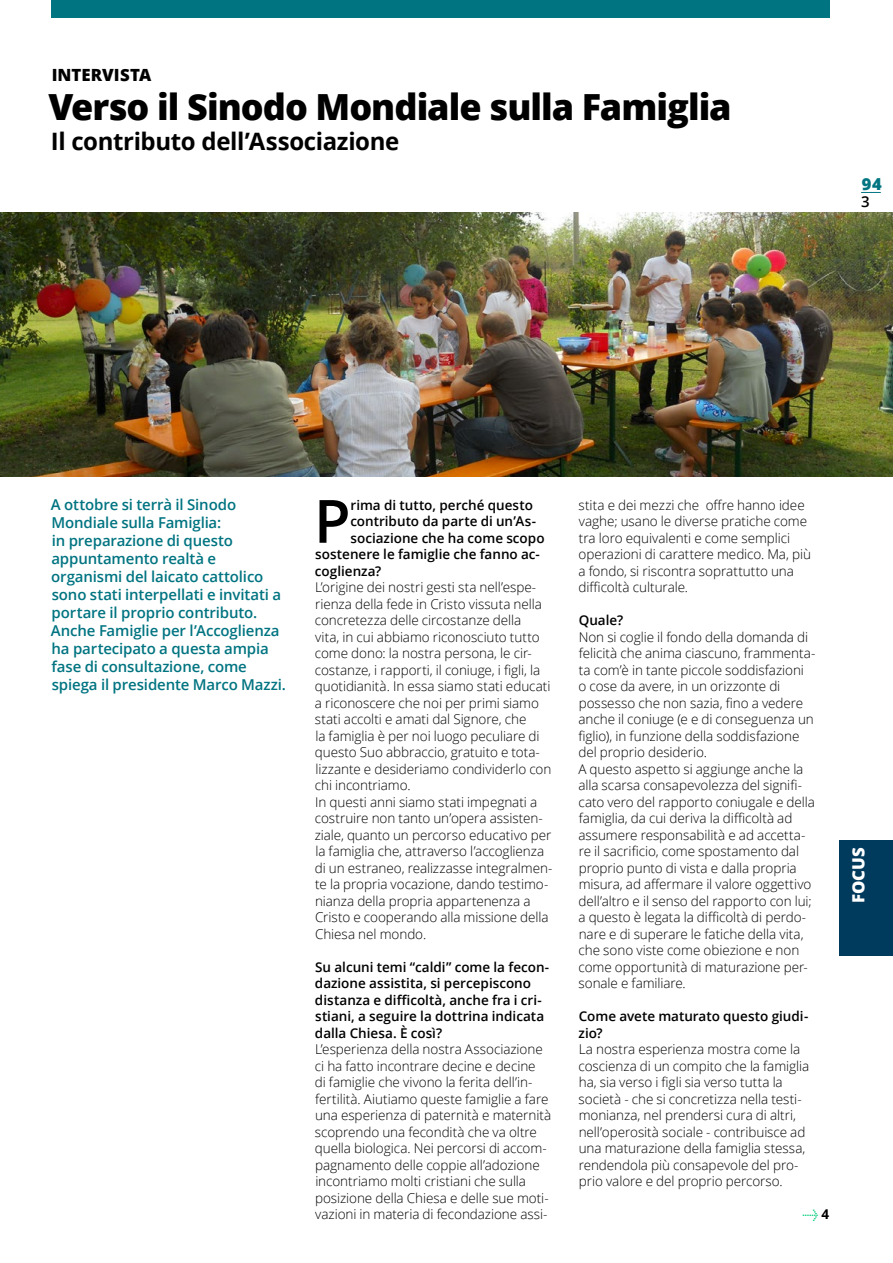
<style>
.page{position:relative;width:893px;height:1263px;background:#fff}
.page>*{position:absolute;margin:0;border:0;box-sizing:border-box;transform-origin:0 0}
.t1{font:600 59.7px "Open Sans";color:#000}
.t2{font:800 36px "Open Sans";letter-spacing:-.025em;color:#000}
.t3{font:700 24px "Open Sans";letter-spacing:-.015em;color:#000}
.t4{font:800 16.8px "Open Sans";letter-spacing:.005em;color:#000}
.t5{font:800 16.8px "Open Sans";color:#fff}
.t6{font:800 16.5px "Open Sans";color:#007481}
.t7{font:600 15px/18px "Open Sans";letter-spacing:-.01em;color:#007481}
.t8{font:600 15px "Open Sans";color:#000}
.t9{font:300 13.5px/16.5px "Open Sans";letter-spacing:-.005em;color:#000}
.t10{font:600 13.5px/16.5px "Open Sans";color:#000}
.t11{font:13.5px "FF Mt";color:#05ce7c}
.s1{font-family:"Open Sans";font-weight:700;color:#000}
</style>
<div class="page">
<div style="left:840px;top:840px;width:53px;height:115px;background:#003a5d"></div>
<div style="left:51px;top:0;width:778px;height:17px;background:#007481"></div>
<svg style="left:861px;top:192px;width:20px;height:1px"></svg>
<img style="left:0;top:213px;width:893px;height:264px">
<p class="t4" style="left:52px;top:62px;width:101px">INTERVISTA</p>
<h2 class="t2" style="left:48px;top:80px;width:685px">Verso il Sinodo Mondiale sulla Famiglia</h2>
<h3 class="t3" style="left:51px;top:125px;width:350px">Il contributo dell’Associazione</h3>
<p class="t6" style="left:862px;top:171px;width:21px">94</p>
<p class="t8" style="left:861px;top:191px;width:10px">3</p>
<p class="t7" style="left:51px;top:495px;width:237px">A ottobre si terrà il Sinodo<br>Mondiale sulla Famiglia:<br>in preparazione di questo appuntamento realtà e organismi del laicato cattolico sono stati interpellati e invitati a portare il proprio contributo.<br>Anche Famiglie per l’Accoglienza ha partecipato a questa ampia fase di consultazione, come spiega il presidente Marco Mazzi.</p>
<h1 class="t1" style="left:314px;top:480px;width:38px">P</h1>
<p class="t10" style="left:351px;top:496px;width:184px">rima di tutto, perché questo</p>
<p class="t10" style="left:350px;top:513px;width:187px">contributo da parte di un’As-</p>
<p class="t10" style="left:351px;top:529px;width:195px">sociazione che ha come scopo</p>
<p class="t10" style="left:315px;top:546px;width:226px">sostenere le famiglie che fanno ac-</p>
<p class="t10" style="left:315px;top:562px;width:68px">coglienza?</p>
<p class="t9" style="left:315px;top:579px;width:239px">L’origine dei nostri gesti sta nell’espe&shy;rienza della fede in Cristo vissuta nella concretezza delle circostanze della<br>vita, in cui abbiamo riconosciuto tutto come dono: la nostra persona, le cir&shy;costanze, i rapporti, il coniuge, i figli, la quotidianità. In essa siamo stati educati a riconoscere che noi per primi siamo stati accolti e amati dal Signore, che<br>la famiglia è per noi luogo peculiare di questo Suo abbraccio, gratuito e tota&shy;lizzante e desideriamo condividerlo con chi incontriamo.<br>In questi anni siamo stati impegnati a costruire non tanto un’opera assisten&shy;ziale, quanto un percorso educativo per la famiglia che, attraverso l’accoglienza di un estraneo, realizzasse integralmen&shy;te la propria vocazione, dando testimo&shy;nianza della propria appartenenza a Cristo e cooperando alla missione della Chiesa nel mondo.</p>
<p class="t10" style="left:315px;top:958px;width:236px">Su alcuni temi “caldi” come la fecon&shy;dazione assistita, si percepiscono distanza e difficoltà, anche fra i cri&shy;stiani, a seguire la dottrina indicata dalla Chiesa. È così?</p>
<p class="t9" style="left:315px;top:1041px;width:238px">L’esperienza della nostra Associazione ci ha fatto incontrare decine e decine<br>di famiglie che vivono la ferita dell’in&shy;fertilità. Aiutiamo queste famiglie a fare una esperienza di paternità e maternità scoprendo una fecondità che va oltre quella biologica. Nei percorsi di accom&shy;pagnamento delle coppie all’adozione incontriamo molti cristiani che sulla posizione della Chiesa e delle sue moti&shy;vazioni in materia di fecondazione assi-</p>
<p class="t9" style="left:578px;top:496px;width:234px">stita e dei mezzi che offre hanno idee vaghe; usano le diverse pratiche come tra loro equivalenti e come semplici operazioni di carattere medico. Ma, più a fondo, si riscontra soprattutto una difficoltà culturale.</p>
<p class="t10" style="left:579px;top:612px;width:46px">Quale?</p>
<p class="t9" style="left:578px;top:628px;width:239px">Non si coglie il fondo della domanda di felicità che anima ciascuno, frammenta&shy;ta com’è in tante piccole soddisfazioni<br>o cose da avere, in un orizzonte di possesso che non sazia, fino a vedere anche il coniuge (e e di conseguenza un figlio), in funzione della soddisfazione del proprio desiderio.<br>A questo aspetto si aggiunge anche la alla scarsa consapevolezza del signifi&shy;cato vero del rapporto coniugale e della famiglia, da cui deriva la difficoltà ad assumere responsabilità e ad accetta&shy;re il sacrificio, come spostamento dal proprio punto di vista e dalla propria misura, ad affermare il valore oggettivo dell’altro e il senso del rapporto con lui; a questo è legata la difficoltà di perdo&shy;nare e di superare le fatiche della vita, che sono viste come obiezione e non come opportunità di maturazione per&shy;sonale e familiare.</p>
<p class="t10" style="left:579px;top:1008px;width:231px">Come avete maturato questo giudi&shy;zio?</p>
<p class="t9" style="left:578px;top:1040px;width:232px">La nostra esperienza mostra come la coscienza di un compito che la famiglia ha, sia verso i figli sia verso tutta la società - che si concretizza nella testi&shy;monianza, nel prendersi cura di altri, nell’operosità sociale - contribuisce ad una maturazione della famiglia stessa, rendendola più consapevole del pro&shy;prio valore e del proprio percorso.</p>
<p class="t11" style="left:803px;top:1208px;width:28px">→ <span class="s1">4</span></p>
<p class="t5" style="left:846px;top:903px;width:57px;rotate:-90deg">FOCUS</p>
</div>
